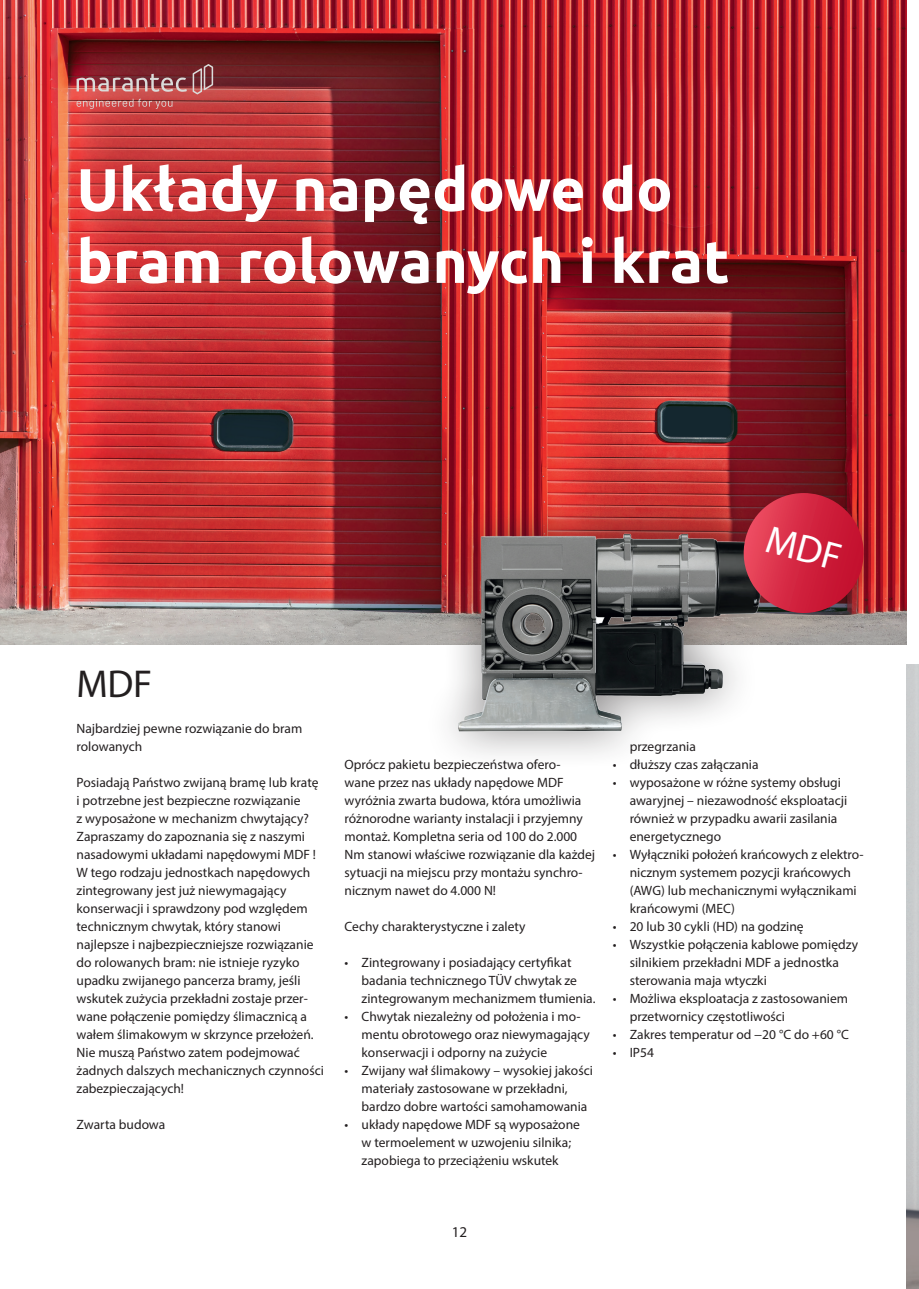
<style>
.page{position:relative;width:919px;height:1289px;background:#fff}
.page>*{position:absolute;margin:0;border:0;box-sizing:border-box;transform-origin:0 0}
.t1{font:700 60px/72px "Ubuntu";color:#fff}
.t2{font:39px "Myriad Pro";color:#231f20}
.t3{font:15px "Myriad Pro";color:#231f20}
.t4{font:13.5px/18px "Myriad Pro";color:#231f20}
</style>
<div class="page">
<img style="left:0;top:0;width:906px;height:644px">
<div style="left:422px;top:496px;width:378px;height:274px;background:#231f20;opacity:.5"></div>
<img style="left:445px;top:525px;width:326px;height:208px">
<div style="left:734px;top:484px;width:144px;height:144px;background:#231f20;opacity:.2"></div>
<img style="left:906px;top:664px;width:12px;height:624px">
<svg style="left:77px;top:74px;width:110px;height:18px"></svg>
<svg style="left:193px;top:64px;width:20px;height:30px"></svg>
<svg style="left:77px;top:99px;width:95px;height:10px"></svg>
<svg style="left:737px;top:493px;width:133px;height:126px"></svg>
<h1 class="t1" style="left:77px;top:153px;width:654px">Układy napędowe do bram rolowanych i krat</h1>
<h2 class="t2" style="left:77px;top:660px;width:77px">MDF</h2>
<p class="t4" style="left:77px;top:719px;width:227px">Najbardziej pewne rozwiązanie do bram rolowanych</p>
<p class="t4" style="left:77px;top:773px;width:249px">Posiadają Państwo zwijaną bramę lub kratę i potrzebne jest bezpieczne rozwiązanie<br>z wyposażone w mechanizm chwytający?<br>Zapraszamy do zapoznania się z naszymi nasadowymi układami napędowymi MDF !<br>W tego rodzaju jednostkach napędowych zintegrowany jest już niewymagający konserwacji i sprawdzony pod względem technicznym chwytak, który stanowi najlepsze i najbezpieczniejsze rozwiązanie do rolowanych bram: nie istnieje ryzyko upadku zwijanego pancerza bramy, jeśli wskutek zużycia przekładni zostaje przer&shy;wane połączenie pomiędzy ślimacznicą a wałem ślimakowym w skrzynce przełożeń.<br>Nie muszą Państwo zatem podejmować żadnych dalszych mechanicznych czynności zabezpieczających!</p>
<p class="t4" style="left:77px;top:1115px;width:90px">Zwarta budowa</p>
<p class="t4" style="left:344px;top:755px;width:252px">Oprócz pakietu bezpieczeństwa ofero-<br>wane przez nas układy napędowe MDF wyróżnia zwarta budowa, która umożliwia różnorodne warianty instalacji i przyjemny montaż. Kompletna seria od 100 do 2.000<br>Nm stanowi właściwe rozwiązanie dla każdej sytuacji na miejscu przy montażu synchro&shy;nicznym nawet do 4.000 N!</p>
<p class="t4" style="left:344px;top:917px;width:182px">Cechy charakterystyczne i zalety</p>
<p class="t4" style="left:361px;top:953px;width:235px;text-indent:-17px">• Zintegrowany i posiadający certyfikat badania technicznego TÜV chwytak ze zintegrowanym mechanizmem tłumienia.</p>
<p class="t4" style="left:361px;top:1007px;width:230px;text-indent:-17px">• Chwytak niezależny od położenia i mo&shy;mentu obrotowego oraz niewymagający konserwacji i odporny na zużycie</p>
<p class="t4" style="left:361px;top:1061px;width:233px;text-indent:-17px">• Zwijany wał ślimakowy – wysokiej jakości materiały zastosowane w przekładni, bardzo dobre wartości samohamowania</p>
<p class="t4" style="left:361px;top:1115px;width:220px;text-indent:-17px">• układy napędowe MDF są wyposażone w termoelement w uzwojeniu silnika; zapobiega to przeciążeniu wskutek</p>
<p class="t4" style="left:629px;top:737px;width:68px">przegrzania</p>
<p class="t4" style="left:612px;top:755px;width:147px">• dłuższy czas załączania</p>
<p class="t4" style="left:629px;top:773px;width:219px;text-indent:-17px">• wyposażone w różne systemy obsługi awaryjnej – niezawodność eksploatacji również w przypadku awarii zasilania energetycznego</p>
<p class="t4" style="left:629px;top:845px;width:235px;text-indent:-17px">• Wyłączniki położeń krańcowych z elektro&shy;nicznym systemem pozycji krańcowych (AWG) lub mechanicznymi wyłącznikami krańcowymi (MEC)</p>
<p class="t4" style="left:612px;top:917px;width:192px">• 20 lub 30 cykli (HD) na godzinę</p>
<p class="t4" style="left:629px;top:935px;width:230px;text-indent:-17px">• Wszystkie połączenia kablowe pomiędzy silnikiem przekładni MDF a jednostka sterowania maja wtyczki</p>
<p class="t4" style="left:629px;top:989px;width:220px;text-indent:-17px">• Możliwa eksploatacja z zastosowaniem przetwornicy częstotliwości</p>
<p class="t4" style="left:612px;top:1025px;width:238px">• Zakres temperatur od −20 °C do +60 °C</p>
<p class="t4" style="left:612px;top:1043px;width:43px">• IP54</p>
<p class="t3" style="left:452px;top:1222px;width:17px">12</p>
</div>
